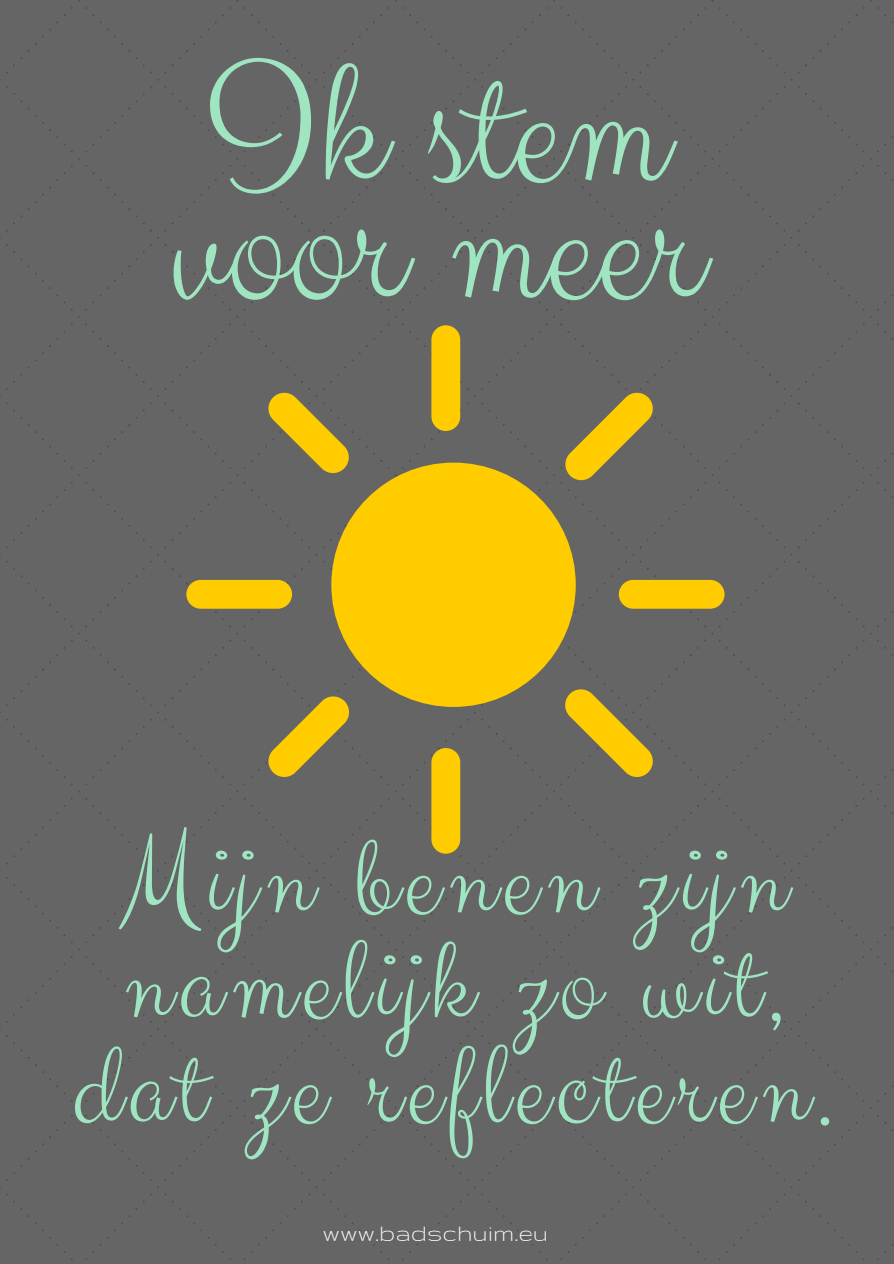
<style>
.page{position:relative;width:894px;height:1264px;background:#fff}
.page>*{position:absolute;margin:0;border:0;box-sizing:border-box;transform-origin:0 0}
.t1{font:183px "Clicker Script";color:#9fe5c2}
.t2{font:119.1px/104.6px "Clicker Script";letter-spacing:.06em;color:#9fe5c2;text-align:center}
.t3{font:26.47px "Gruppo";color:#fff}
</style>
<div class="page">
<div style="left:0;top:0;width:893px;height:1263px;background:#656565"></div>
<div style="left:431px;top:748px;width:29px;height:105px;background:#fc0;border-radius:14px"></div>
<div style="left:431px;top:325px;width:29px;height:106px;background:#fc0;border-radius:14px"></div>
<div style="left:186px;top:580px;width:106px;height:28px;background:#fc0;border-radius:14px"></div>
<div style="left:618px;top:580px;width:106px;height:28px;background:#fc0;border-radius:14px"></div>
<svg style="left:563px;top:391px;width:91px;height:89px;background:#a38e3c"></svg>
<svg style="left:267px;top:695px;width:83px;height:82px;background:#a89138"></svg>
<svg style="left:563px;top:687px;width:91px;height:90px;background:#a38e3c"></svg>
<svg style="left:267px;top:391px;width:83px;height:82px;background:#a79138"></svg>
<div style="left:331px;top:462px;width:244px;height:245px;background:#fc0;border-radius:50%"></div>
<h1 class="t1" style="left:203px;top:15px;width:464px">Ik stem</h1>
<h1 class="t1" style="left:167px;top:132px;width:535px">voor meer</h1>
<p class="t2" style="left:72px;top:831px;width:762px">Mijn benen zijn namelijk zo wit, dat ze reflecteren.</p>
<p class="t3" style="left:322px;top:1220px;width:227px">www.badschuim.eu</p>
</div>
